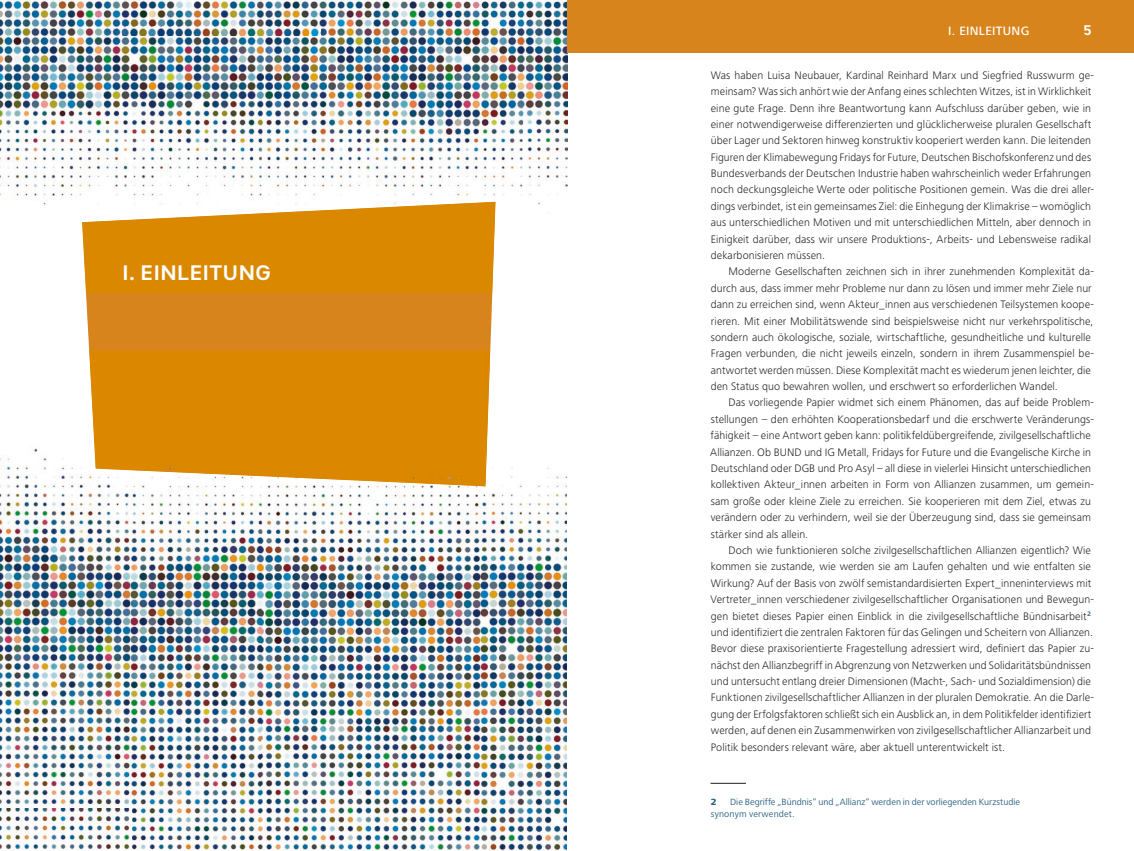
<style>
.page{position:relative;width:1134px;height:851px;background:#fff}
.page>*{position:absolute;margin:0;border:0;box-sizing:border-box;transform-origin:0 0}
.t1{font:700 22.5px "Heimat Sans";letter-spacing:-.005em;color:#fff}
.t2{font:700 15px "Heimat Sans";color:#fff}
.t3{font:500 12.5px "Frutiger Next LT";letter-spacing:.03em;color:#fff}
.t4{font:300 11.25px/16.4px "Frutiger Next LT";letter-spacing:.005em;color:#231f20}
.t5{font:9.38px/12px "Frutiger Next LT";color:#2c6384}
.t6{font:800 9.38px "Frutiger Next LT";color:#2c6384}
</style>
<div class="page">
<div style="left:86px;top:293px;width:407px;height:57px;background:#d8841c"></div>
<img style="left:0;top:0;width:523px;height:209px">
<img style="left:523px;top:0;width:44px;height:213px">
<img style="left:122px;top:27px;width:198px;height:8px">
<img style="left:82px;top:202px;width:413px;height:91px">
<img style="left:0;top:448px;width:130px;height:402px">
<img style="left:480px;top:350px;width:87px;height:500px">
<img style="left:130px;top:486px;width:131px;height:364px">
<img style="left:261px;top:486px;width:219px;height:364px">
<img style="left:89px;top:350px;width:401px;height:136px">
<hr style="left:710px;top:783px;width:36px;height:1px;background:#231f20">
<div style="left:567px;top:0;width:567px;height:52px;background:#d8841c"></div>
<h1 class="t1" style="left:122px;top:258px;width:151px">I. EINLEITUNG</h1>
<p class="t3" style="left:948px;top:24px;width:83px">I. EINLEITUNG</p>
<h2 class="t2" style="left:1083px;top:20px;width:10px">5</h2>
<p class="t4" style="left:711px;top:67px;width:385px">Was haben Luisa Neubauer, Kardinal Reinhard Marx und Siegfried Russwurm ge&shy;meinsam? Was sich anhört wie der Anfang eines schlechten Witzes, ist in Wirklichkeit eine gute Frage. Denn ihre Beantwortung kann Aufschluss darüber geben, wie in einer notwendigerweise differenzierten und glücklicherweise pluralen Gesellschaft über Lager und Sektoren hinweg konstruktiv kooperiert werden kann. Die leitenden Figuren der Klimabewegung Fridays for Future, Deutschen Bischofskonferenz und des Bundesverbands der Deutschen Industrie haben wahrscheinlich weder Erfahrungen noch deckungsgleiche Werte oder politische Positionen gemein. Was die drei aller&shy;dings verbindet, ist ein gemeinsames Ziel: die Einhegung der Klimakrise – womöglich aus unterschiedlichen Motiven und mit unterschiedlichen Mitteln, aber dennoch in Einigkeit darüber, dass wir unsere Produktions-, Arbeits- und Lebensweise radikal dekarbonisieren müssen.</p>
<p class="t4" style="left:711px;top:263px;width:385px;text-indent:18px">Moderne Gesellschaften zeichnen sich in ihrer zunehmenden Komplexität da&shy;durch aus, dass immer mehr Probleme nur dann zu lösen und immer mehr Ziele nur dann zu erreichen sind, wenn Akteur_innen aus verschiedenen Teilsystemen koope&shy;rieren. Mit einer Mobilitätswende sind beispielsweise nicht nur verkehrspolitische, sondern auch ökologische, soziale, wirtschaftliche, gesundheitliche und kulturelle Fragen verbunden, die nicht jeweils einzeln, sondern in ihrem Zusammenspiel be&shy;antwortet werden müssen. Diese Komplexität macht es wiederum jenen leichter, die den Status quo bewahren wollen, und erschwert so erforderlichen Wandel.</p>
<p class="t4" style="left:710px;top:394px;width:385px;text-indent:18px">Das vorliegende Papier widmet sich einem Phänomen, das auf beide Problem&shy;stellungen – den erhöhten Kooperationsbedarf und die erschwerte Veränderungs&shy;fähigkeit – eine Antwort geben kann: politikfeldübergreifende, zivilgesellschaftliche Allianzen. Ob BUND und IG Metall, Fridays for Future und die Evangelische Kirche in Deutschland oder DGB und Pro Asyl – all diese in vielerlei Hinsicht unterschiedlichen kollektiven Akteur_innen arbeiten in Form von Allianzen zusammen, um gemein&shy;sam große oder kleine Ziele zu erreichen. Sie kooperieren mit dem Ziel, etwas zu verändern oder zu verhindern, weil sie der Überzeugung sind, dass sie gemeinsam stärker sind als allein.</p>
<p class="t4" style="left:710px;top:542px;width:385px;text-indent:18px">Doch wie funktionieren solche zivilgesellschaftlichen Allianzen eigentlich? Wie kommen sie zustande, wie werden sie am Laufen gehalten und wie entfalten sie Wirkung? Auf der Basis von zwölf semistandardisierten Expert_inneninterviews mit Vertreter_innen verschiedener zivilgesellschaftlicher Organisationen und Bewegun&shy;gen bietet dieses Papier einen Einblick in die zivilgesellschaftliche Bündnisarbeit<sup>2 </sup>und identifiziert die zentralen Faktoren für das Gelingen und Scheitern von Allianzen.<br>Bevor diese praxisorientierte Fragestellung adressiert wird, definiert das Papier zu&shy;nächst den Allianzbegriff in Abgrenzung von Netzwerken und Solidaritätsbündnissen und untersucht entlang dreier Dimensionen (Macht-, Sach- und Sozialdimension) die Funktionen zivilgesellschaftlicher Allianzen in der pluralen Demokratie. An die Darle&shy;gung der Erfolgsfaktoren schließt sich ein Ausblick an, in dem Politikfelder identifiziert werden, auf denen ein Zusammenwirken von zivilgesellschaftlicher Allianzarbeit und Politik besonders relevant wäre, aber aktuell unterentwickelt ist.</p>
<p class="t5" style="left:711px;top:795px;width:311px;text-indent:19px">Die Begriffe „Bündnis“ und „Allianz“ werden in der vorliegenden Kurzstudie synonym verwendet.</p>
<p class="t6" style="left:711px;top:796px;width:7px">2</p>
</div>
